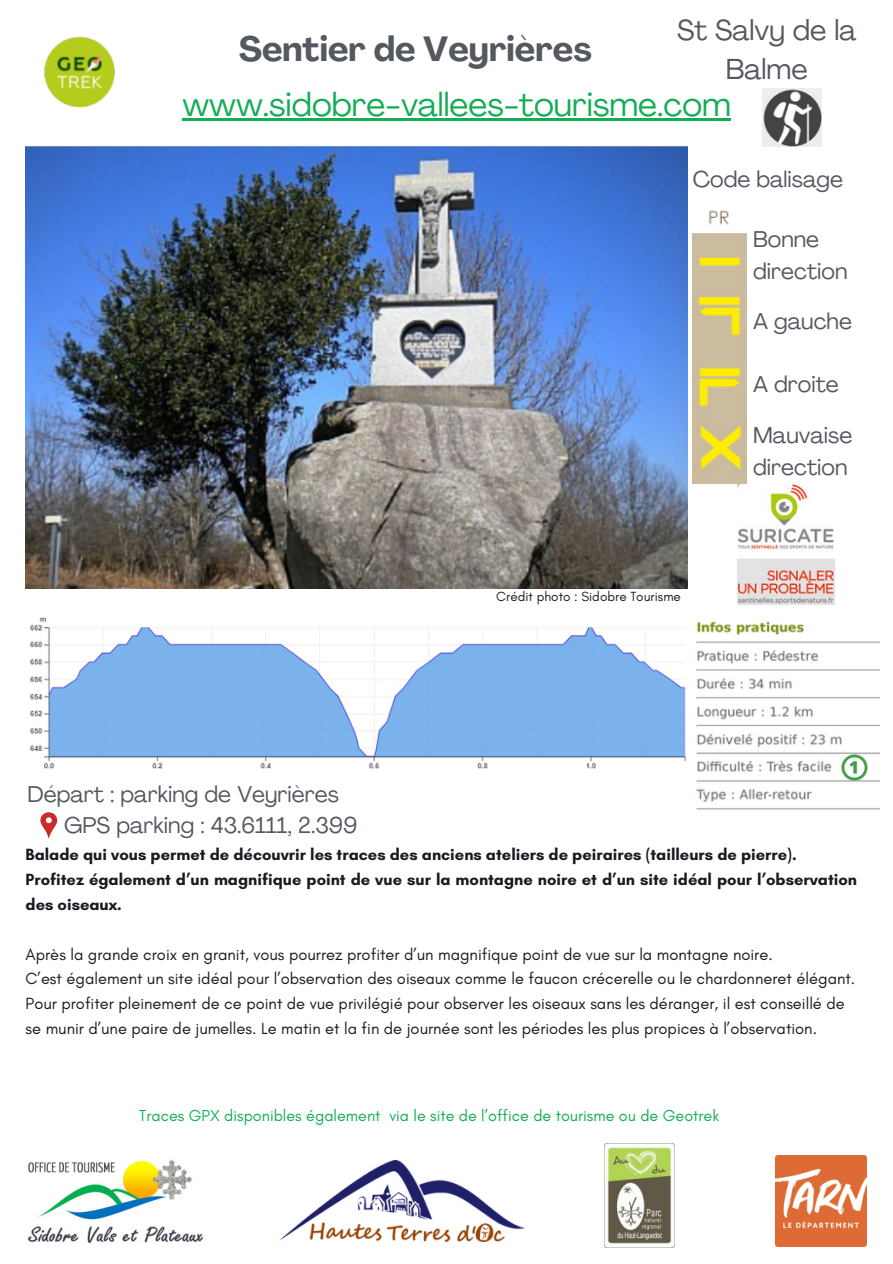
<style>
.page{position:relative;width:893px;height:1264px;background:#fff}
.page>*{position:absolute;margin:0;border:0;box-sizing:border-box;transform-origin:0 0}
.t1{font:700 34.5px "Agrandir";color:#54585f}
.t2{font:33px "Agrandir";color:#14ad53}
.t3{font:28.5px/39.3px "Agrandir";color:#54585f;text-align:center}
.t4{font:22.5px/31.5px "Agrandir";color:#54585f}
.t5{font:16.5px/24.8px "Glacial Indifference";color:#1c1922}
.t6{font:700 16.5px/24.8px "Glacial Indifference";color:#1c1922}
.t7{font:16.2px "Glacial Indifference";color:#14ad53}
.t8{font:13.5px "Glacial Indifference";color:#1c1922}
</style>
<div class="page">
<img style="left:692px;top:210px;width:54px;height:274px">
<img style="left:737px;top:484px;width:97px;height:121px">
<img style="left:26px;top:147px;width:661px;height:441px">
<img style="left:44px;top:36px;width:71px;height:72px">
<img style="left:762px;top:88px;width:59px;height:59px">
<img style="left:27px;top:1160px;width:176px;height:84px">
<img style="left:775px;top:1155px;width:91px;height:91px">
<img style="left:604px;top:1143px;width:70px;height:104px">
<img style="left:279px;top:1160px;width:245px;height:81px">
<img style="left:29px;top:617px;width:658px;height:151px">
<svg style="left:40px;top:812px;width:17px;height:27px"></svg>
<img style="left:695px;top:621px;width:184px;height:189px">
<img style="left:841px;top:754px;width:26px;height:26px">
<hr style="left:182px;top:119px;width:549px;height:2px;background:#14ad53">
<h4 class="t1" style="left:239px;top:35px;width:354px">Sentier de Veyrières</h4>
<p class="t3" style="left:677px;top:13px;width:181px">St Salvy de la<br>Balme</p>
<p class="t2" style="left:182px;top:92px;width:550px">www.sidobre-vallees-tourisme.com</p>
<p class="t4" style="left:692px;top:166px;width:152px">Code balisage</p>
<h5 class="t4" style="left:753px;top:226px;width:96px">Bonne direction</h5>
<h6 class="t4" style="left:753px;top:307px;width:100px">A gauche</h6>
<p class="t4" style="left:64px;top:780px;width:294px;text-indent:-37px">Départ : parking de Veyrières<br>GPS parking : 43.6111, 2.399</p>
<p class="t8" style="left:496px;top:588px;width:186px">Crédit photo : Sidobre Tourisme</p>
<h6 class="t4" style="left:753px;top:371px;width:87px">A droite</h6>
<p class="t4" style="left:753px;top:422px;width:101px">Mauvaise direction</p>
<h4 class="t6" style="left:26px;top:842px;width:832px">Balade qui vous permet de découvrir les traces des anciens ateliers de peiraires (tailleurs de pierre).<br>Profitez également d’un magnifique point de vue sur la montagne noire et d’un site idéal pour l’observation des oiseaux.</h4>
<h4 class="t5" style="left:26px;top:941px;width:831px">Après la grande croix en granit, vous pourrez profiter d’un magnifique point de vue sur la montagne noire.<br>C’est également un site idéal pour l’observation des oiseaux comme le faucon crécerelle ou le chardonneret élégant.<br>Pour profiter pleinement de ce point de vue privilégié pour observer les oiseaux sans les déranger, il est conseillé de se munir d’une paire de jumelles. Le matin et la fin de journée sont les périodes les plus propices à l’observation.</h4>
<p class="t7" style="left:139px;top:1105px;width:581px">Traces GPX disponibles également via le site de l’office de tourisme ou de Geotrek</p>
</div>
